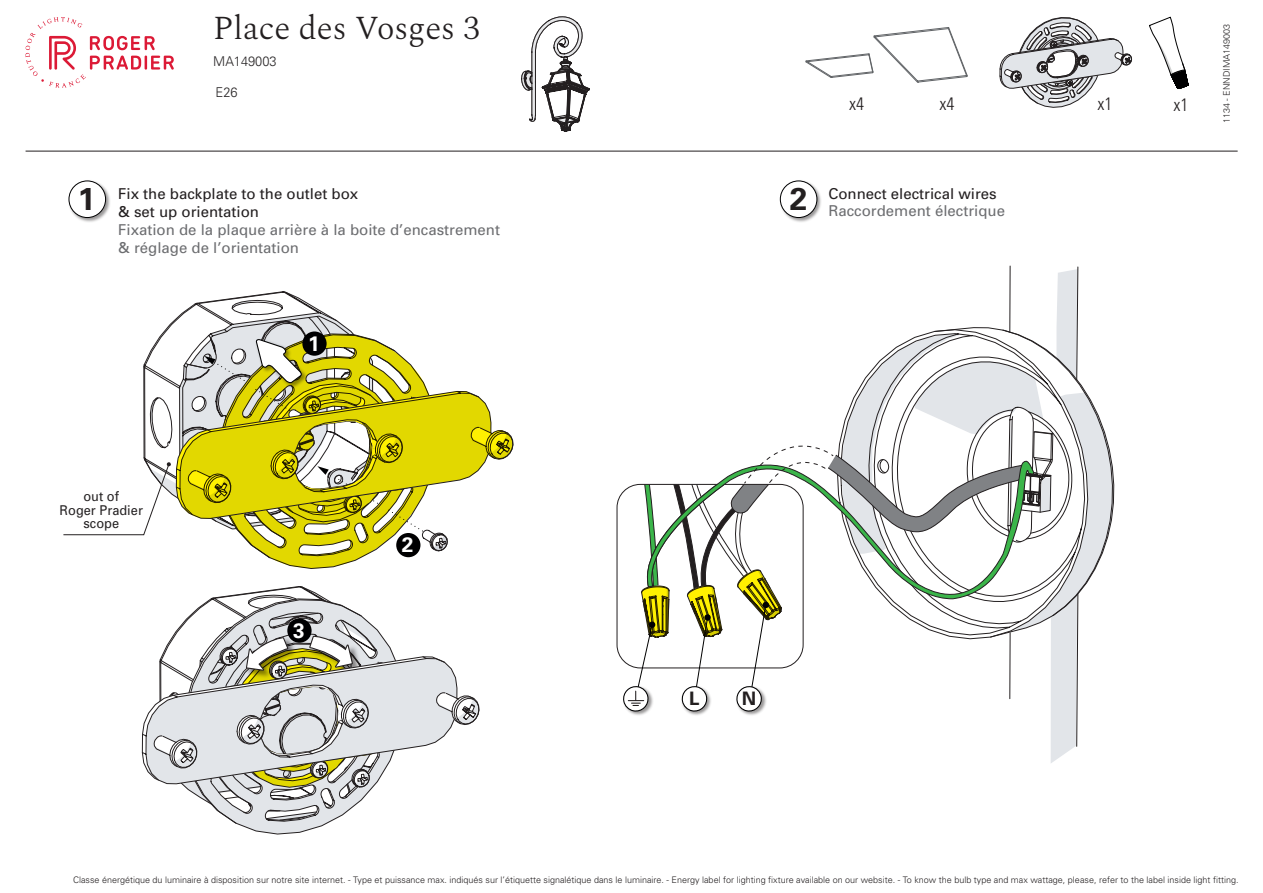
<style>
.page{position:relative;width:1263px;height:893px;background:#fff}
.page>*{position:absolute;margin:0;border:0;box-sizing:border-box;transform-origin:0 0}
.t1{font:300 33px "Spectral";color:#231f20}
.t2{font:700 20.85px "Univers LT Std";color:#fff}
.t3{font:700 18.6px "Univers LT Std";color:#231f20}
.t4{font:300 condensed 18px "Univers";color:#231f20}
.t5{font:15px/18px "Univers";color:#231f20}
.t6{font:15px/18px "Univers";color:#6c6d70}
.t7{font:13.5px/13.5px "Univers";letter-spacing:-.005em;color:#262324;text-align:center;scale:.95 1}
.t8{font:300 13.5px "Univers";color:#262324;scale:.95 1}
.t9{font:300 9px "Univers";color:#231f20}
.t10{font:300 9px "Univers";color:#262324}
.s1{font-family:"Univers LT Std";font-weight:700;font-size:31.5px}
.s2{color:#6c6d70}
</style>
<div class="page">
<hr style="left:26px;top:151px;width:1212px;height:1px;background:#231f20">
<svg style="left:25px;top:17px;width:149px;height:71px"></svg>
<svg style="left:1079px;top:382px;width:35px;height:211px"></svg>
<svg style="left:1149px;top:16px;width:40px;height:73px"></svg>
<svg style="left:617px;top:265px;width:462px;height:498px"></svg>
<svg style="left:161px;top:291px;width:193px;height:43px"></svg>
<svg style="left:269px;top:558px;width:92px;height:10px"></svg>
<svg style="left:302px;top:331px;width:25px;height:25px"></svg>
<svg style="left:232px;top:821px;width:100px;height:14px"></svg>
<svg style="left:172px;top:586px;width:198px;height:235px"></svg>
<img style="left:311px;top:633px;width:53px;height:3px">
<div style="left:287px;top:618px;width:25px;height:25px;background:#000001;border-radius:50%"></div>
<svg style="left:63px;top:334px;width:451px;height:224px"></svg>
<svg style="left:141px;top:636px;width:339px;height:152px"></svg>
<svg style="left:999px;top:17px;width:133px;height:91px"></svg>
<img style="left:68px;top:180px;width:42px;height:42px">
<div style="left:69px;top:181px;width:37px;height:37px;background:#fff;border-radius:50%"></div>
<div style="left:69px;top:181px;width:37px;height:37px;border:1px solid #000001;border-radius:50%"></div>
<img style="left:779px;top:180px;width:42px;height:42px">
<div style="left:780px;top:181px;width:37px;height:37px;background:#fff;border-radius:50%"></div>
<div style="left:780px;top:181px;width:37px;height:37px;border:1px solid #000001;border-radius:50%"></div>
<svg style="left:521px;top:16px;width:68px;height:116px"></svg>
<svg style="left:805px;top:27px;width:163px;height:56px"></svg>
<h1 class="t1" style="left:213px;top:4px;width:268px">Place des Vosges 3</h1>
<h3 class="t8" style="left:213px;top:53px;width:68px">MA149003</h3>
<h3 class="t8" style="left:216px;top:84px;width:25px">E26</h3>
<h3 class="t4" style="left:849px;top:93px;width:16px">x4</h3>
<h3 class="t4" style="left:939px;top:93px;width:16px">x4</h3>
<h3 class="t5" style="left:118px;top:185px;width:242px;text-indent:-40px"><span class="s1">1</span> Fix the backplate to the outlet box &amp; set up orientation</h3>
<h3 class="t5" style="left:790px;top:185px;width:217px;line-height:17px;text-indent:39px">Connect electrical wires<br><sup>2</sup> <span class="s2">Raccordement électrique</span></h3>
<h3 class="t6" style="left:118px;top:221px;width:383px">Fixation de la plaque arrière à la boite d’encastrement &amp; réglage de l’orientation</h3>
<h3 class="t7" style="left:60px;top:490px;width:89px">out of<br>Roger Pradier scope</h3>
<h2 class="t2" style="left:308px;top:331px;width:13px">1</h2>
<h2 class="t2" style="left:293px;top:618px;width:13px">3</h2>
<h2 class="t2" style="left:402px;top:532px;width:13px">2</h2>
<h3 class="t3" style="left:689px;top:688px;width:12px">L</h3>
<h3 class="t3" style="left:742px;top:688px;width:16px">N</h3>
<h3 class="t4" style="left:1097px;top:93px;width:16px">x1</h3>
<h3 class="t4" style="left:1173px;top:93px;width:16px">x1</h3>
<p class="t10" style="left:1221px;top:123px;width:101px;rotate:-90deg">1134 - ENNDIMA149003</p>
<p class="t9" style="left:73px;top:874px;width:1167px">Classe énergétique du luminaire à disposition sur notre site internet. - Type et puissance max. indiqués sur l’étiquette signalétique dans le luminaire. - Energy label for lighting fixture available on our website. - To know the bulb type and max wattage, please, refer to the label inside light fitting.</p>
</div>
